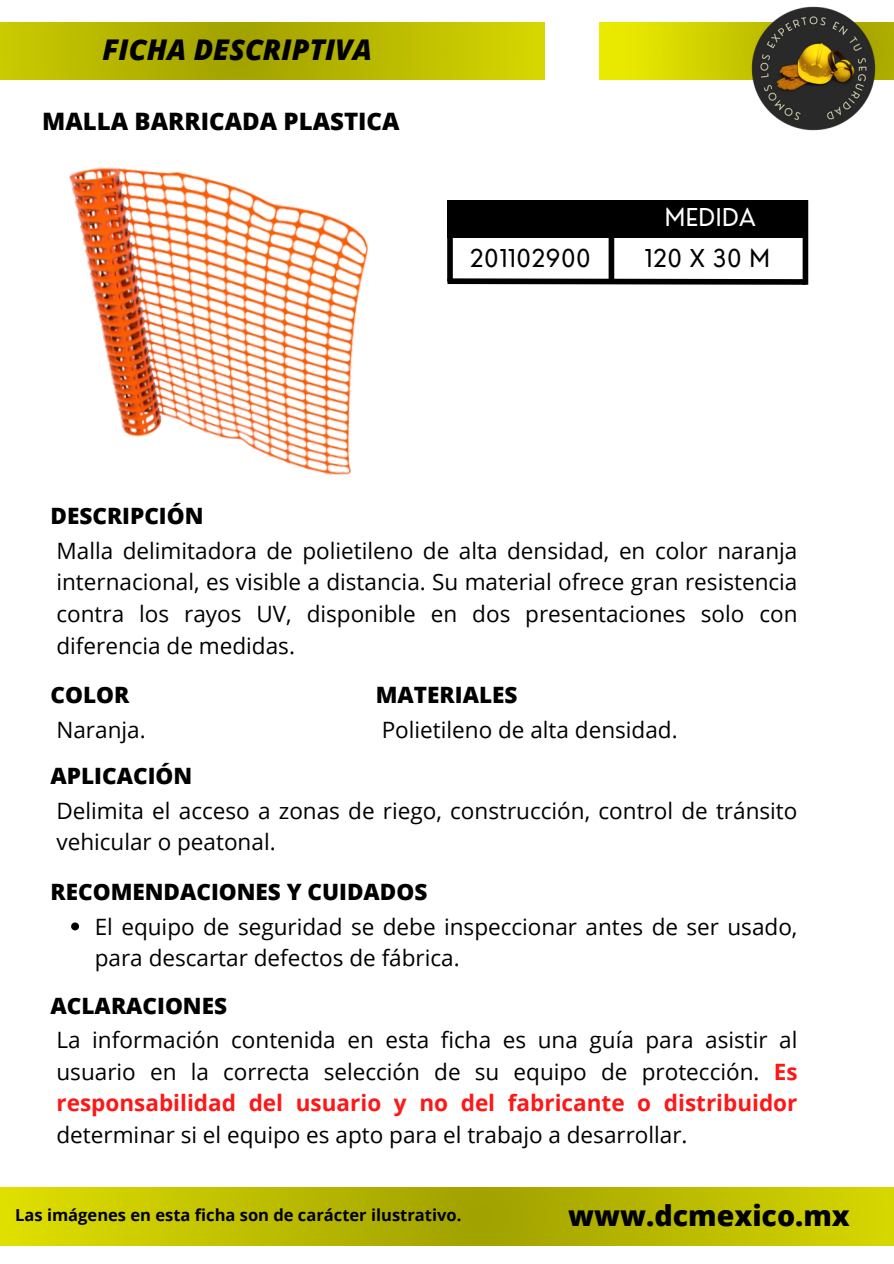
<style>
.page{position:relative;width:894px;height:1264px;background:#fff}
.page>*{position:absolute;margin:0;border:0;box-sizing:border-box;transform-origin:0 0}
.t1{font:italic 800 28.5px "Open Sans";color:#000}
.t2{font:800 28.5px "Open Sans";color:#000}
.t3{font:800 24px "Open Sans";color:#000}
.t4{font:24px "Nourd";letter-spacing:.02em;color:#000}
.t5{font:24px "Nourd";letter-spacing:.02em;color:#fff}
.t6{font:22.5px/31.5px "Open Sans";color:#000;text-align:justify}
.t7{font:800 22.5px "Open Sans";color:#000}
.t8{font:700 16.5px "Open Sans";color:#000}
.s1{font-weight:700;color:#ff1616}
</style>
<div class="page">
<img style="left:0;top:1187px;width:893px;height:57px">
<img style="left:0;top:22px;width:544px;height:58px">
<img style="left:599px;top:22px;width:294px;height:58px">
<div style="left:447px;top:200px;width:360px;height:38px;background:#000"></div>
<svg style="left:447px;top:275px;width:362px;height:10px"></svg>
<div style="left:608px;top:203px;width:6px;height:78px;background:#000"></div>
<div style="left:802px;top:200px;width:6px;height:85px;background:#000"></div>
<div style="left:447px;top:203px;width:5px;height:78px;background:#000"></div>
<img style="left:69px;top:167px;width:299px;height:309px">
<svg style="left:71px;top:922px;width:8px;height:8px"></svg>
<img style="left:739px;top:6px;width:139px;height:125px">
<p class="t1" style="left:102px;top:30px;width:271px">FICHA DESCRIPTIVA</p>
<p class="t3" style="left:42px;top:105px;width:359px">MALLA BARRICADA PLASTICA</p>
<p class="t5" style="left:664px;top:202px;width:93px">MEDIDA</p>
<p class="t4" style="left:469px;top:243px;width:122px">201102900</p>
<p class="t4" style="left:644px;top:243px;width:127px">120 X 30 M</p>
<p class="t7" style="left:51px;top:500px;width:154px">DESCRIPCIÓN</p>
<p class="t6" style="left:56px;top:534px;width:742px">Malla delimitadora de polietileno de alta densidad, en color naranja internacional, es visible a distancia. Su material ofrece gran resistencia contra los rayos UV, disponible en dos presentaciones solo con diferencia de medidas.</p>
<p class="t7" style="left:51px;top:679px;width:80px">COLOR</p>
<p class="t6" style="left:56px;top:713px;width:91px">Naranja.</p>
<p class="t7" style="left:51px;top:760px;width:143px">APLICACIÓN</p>
<p class="t7" style="left:376px;top:679px;width:143px">MATERIALES</p>
<p class="t6" style="left:381px;top:713px;width:297px">Polietileno de alta densidad.</p>
<p class="t6" style="left:56px;top:794px;width:742px">Delimita el acceso a zonas de riego, construcción, control de tránsito vehicular o peatonal.</p>
<p class="t7" style="left:51px;top:875px;width:378px">RECOMENDACIONES Y CUIDADOS</p>
<p class="t6" style="left:95px;top:910px;width:704px">El equipo de seguridad se debe inspeccionar antes de ser usado, para descartar defectos de fábrica.</p>
<p class="t7" style="left:51px;top:990px;width:178px">ACLARACIONES</p>
<p class="t6" style="left:56px;top:1023px;width:742px">La información contenida en esta ficha es una guía para asistir al usuario en la correcta selección de su equipo de protección. <span class="s1">Es responsabilidad del usuario y no del fabricante o distribuidor </span>determinar si el equipo es apto para el trabajo a desarrollar.</p>
<p class="t8" style="left:15px;top:1203px;width:447px">Las imágenes en esta ficha son de carácter ilustrativo.</p>
<p class="t2" style="left:568px;top:1195px;width:283px">www.dcmexico.mx</p>
</div>
